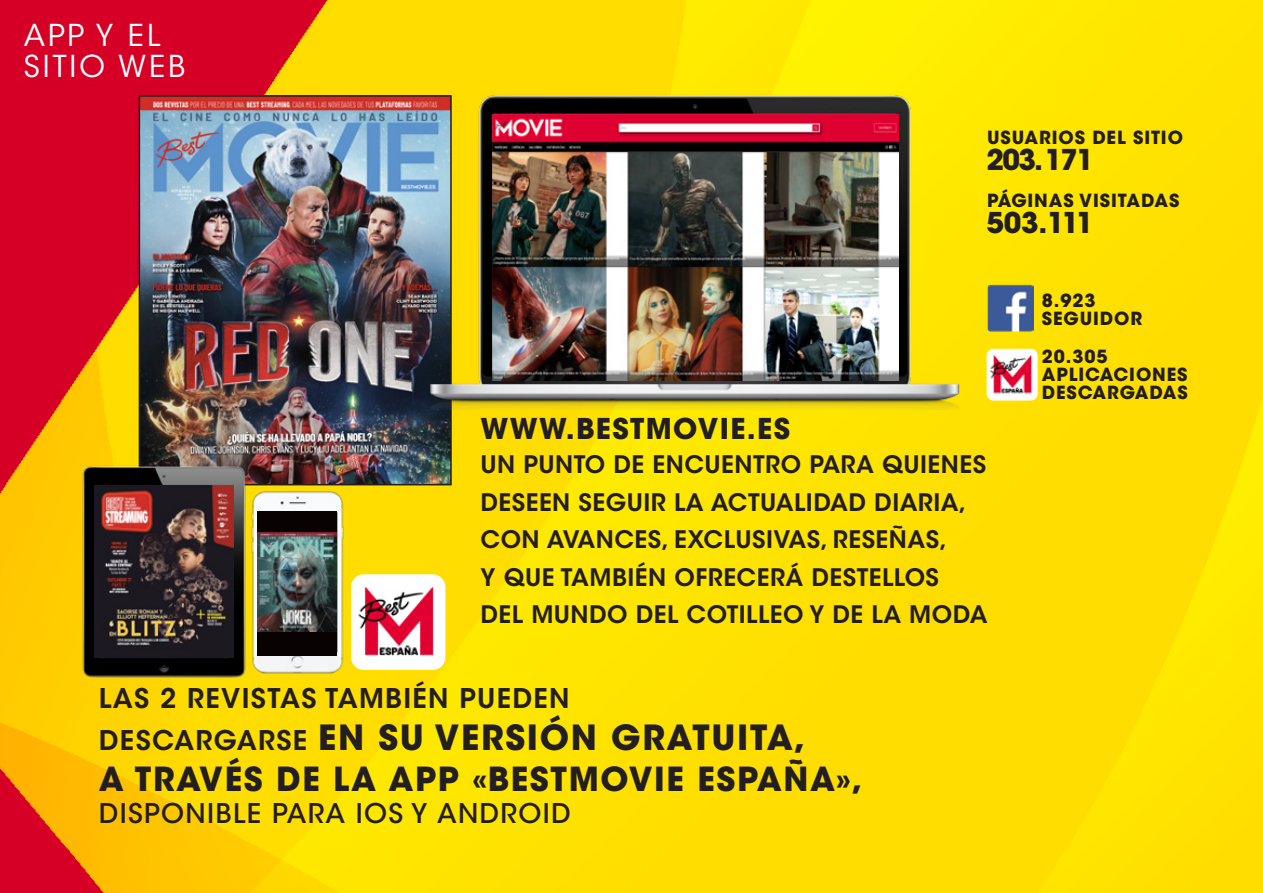
<style>
.page{position:relative;width:1263px;height:893px;background:#fff}
.page>*{position:absolute;margin:0;border:0;box-sizing:border-box;transform-origin:0 0}
.t1{font:700 34.5px "ITC Avant Garde Std";letter-spacing:.05em;color:#231f20}
.t2{font:700 33px "ITC Avant Garde Std";letter-spacing:.05em;color:#231f20}
.t3{font:30px/31.5px "ITC Avant Garde Std";letter-spacing:.1em;color:#fff}
.t4{font:700 28.5px "ITC Avant Garde Std";letter-spacing:.05em;color:#231f20}
.t5{font:600 27px "ITC Avant Garde Std";letter-spacing:.05em;color:#231f20}
.t6{font:500 27px "ITC Avant Garde Std";letter-spacing:.05em;color:#231f20}
.t7{font:600 24px/37.5px "ITC Avant Garde Std";letter-spacing:.02em;color:#231f20}
.t8{font:700 18px/18px "ITC Avant Garde Std";letter-spacing:.05em;color:#231f20}
.s1{font-weight:600;font-size:27px}
</style>
<div class="page">
<img style="left:0;top:845px;width:240px;height:48px">
<img style="left:240px;top:845px;width:898px;height:48px">
<img style="left:1138px;top:0;width:125px;height:893px">
<img style="left:0;top:0;width:240px;height:845px">
<img style="left:240px;top:0;width:901px;height:845px">
<img style="left:142px;top:98px;width:307px;height:384px">
<div style="left:139px;top:95px;width:313px;height:390px;border:2px solid #231f20"></div>
<img style="left:377px;top:22px;width:635px;height:387px">
<img style="left:492px;top:114px;width:406px;height:38px">
<img style="left:492px;top:152px;width:406px;height:228px">
<img style="left:75px;top:455px;width:178px;height:250px">
<img style="left:95px;top:485px;width:138px;height:173px">
<img style="left:243px;top:488px;width:108px;height:189px">
<div style="left:257px;top:512px;width:80px;height:144px;background:#080302"></div>
<img style="left:257px;top:533px;width:80px;height:99px">
<img style="left:351px;top:574px;width:94px;height:96px">
<img style="left:986px;top:349px;width:52px;height:52px">
<img style="left:987px;top:285px;width:47px;height:47px">
<p class="t3" style="left:24px;top:20px;width:163px">APP Y EL<br>SITIO WEB</p>
<p class="t8" style="left:987px;top:128px;width:197px">USUARIOS DEL SITIO</p>
<p class="t4" style="left:986px;top:141px;width:109px">203.171</p>
<p class="t8" style="left:987px;top:192px;width:194px">PÁGINAS VISITADAS</p>
<p class="t4" style="left:986px;top:204px;width:109px">503.111</p>
<p class="t4" style="left:480px;top:410px;width:311px">WWW.BESTMOVIE.ES</p>
<p class="t7" style="left:480px;top:445px;width:507px">UN PUNTO DE ENCUENTRO PARA QUIENES<br>DESEEN SEGUIR LA ACTUALIDAD DIARIA,</p>
<p class="t7" style="left:480px;top:520px;width:468px">CON AVANCES, EXCLUSIVAS, RESEÑAS,</p>
<p class="t7" style="left:480px;top:558px;width:460px">Y QUE TAMBIÉN OFRECERÁ DESTELLOS</p>
<p class="t7" style="left:480px;top:595px;width:508px">DEL MUNDO DEL COTILLEO Y DE LA MODA</p>
<p class="t8" style="left:1042px;top:291px;width:55px">8.923</p>
<p class="t8" style="left:1042px;top:309px;width:102px">SEGUIDOR</p>
<p class="t8" style="left:1042px;top:347px;width:147px">20.305<br>APLICACIONES<br>DESCARGADAS</p>
<p class="t5" style="left:99px;top:681px;width:472px">LAS 2 REVISTAS TAMBIÉN PUEDEN</p>
<p class="t1" style="left:99px;top:714px;width:708px"><span class="s1">DESCARGARSE</span> EN SU VERSIÓN GRATUITA,</p>
<p class="t2" style="left:99px;top:757px;width:765px">A TRAVÉS DE LA APP «BESTMOVIE ESPAÑA»,</p>
<p class="t6" style="left:99px;top:797px;width:473px">DISPONIBLE PARA IOS Y ANDROID</p>
</div>
